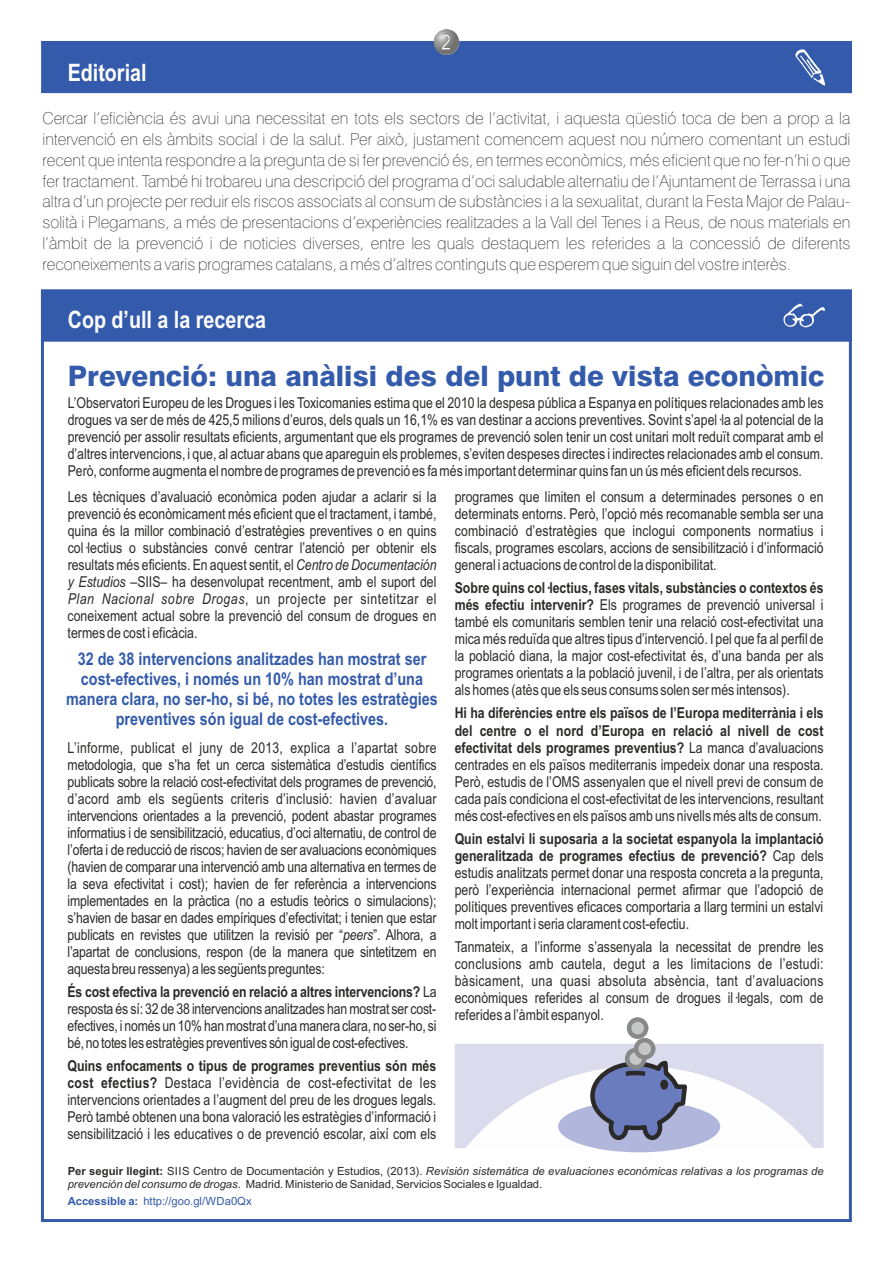
<style>
.page{position:relative;width:893px;height:1263px;background:#fff}
.page>*{position:absolute;margin:0;border:0;box-sizing:border-box;transform-origin:0 0}
.t1{font:800 28.2px "Swiss 721 BT";color:#345bab}
.t2{font:700 24px "Arial Narrow";color:#fefefe}
.t3{font:700 24px "Arial Narrow";color:#fff}
.t4{font:700 17.55px/20.1px "Arial Narrow";color:#345bab;text-align:center}
.t5{font:100 16.5px/20.7px "Swiss 721 BT";color:#2b2a29;text-align:justify}
.t6{font:15px/17px "Arial Narrow";color:#2b2a29;text-align:justify}
.t7{font:11.25px/12.6px "Arial";color:#2b2a29}
.t8{font:11.25px "Arial";color:#345bab}
.s1{font-style:italic}
.s2{font-weight:700}
</style>
<div class="page">
<div style="left:558px;top:1101px;width:162px;height:51px;background:#b1b6dc;border-radius:50%"></div>
<div style="left:41px;top:40px;width:811px;height:54px;background:#345bab"></div>
<svg style="left:795px;top:49px;width:30px;height:37px"></svg>
<svg style="left:434px;top:30px;width:25px;height:25px"></svg>
<div style="left:40px;top:289px;width:812px;height:54px;background:#345bab"></div>
<svg style="left:455px;top:1044px;width:369px;height:104px"></svg>
<svg style="left:660px;top:1080px;width:8px;height:9px"></svg>
<svg style="left:625px;top:1048px;width:21px;height:21px"></svg>
<div style="left:634px;top:1038px;width:21px;height:21px;background:#c5c6c6;border:4px solid #898989;border-radius:50%"></div>
<svg style="left:627px;top:1017px;width:21px;height:22px"></svg>
<h2 class="t3" style="left:68px;top:63px;width:80px">Editorial</h2>
<p class="t5" style="left:42px;top:110px;width:809px">Cercar l’eficiència és avui una necessitat en tots els sectors de l’activitat, i aquesta qüestió toca de ben a prop a la intervenció en els àmbits social i de la salut. Per això, justament comencem aquest nou número comentant un estudi recent que intenta respondre a la pregunta de si fer prevenció és, en termes econòmics, més eficient que no fer-n’hi o que fer tractament. També hi trobareu una descripció del programa d’oci saludable alternatiu de l’Ajuntament de Terrassa i una altra d’un projecte per reduir els riscos associats al consum de substàncies i a la sexualitat, durant la Festa Major de Palau&shy;solità i Plegamans, a més de presentacions d’experiències realitzades a la Vall del Tenes i a Reus, de nous materials en l’àmbit de la prevenció i de noticies diverses, entre les quals destaquem les referides a la concessió de diferents reconeixements a varis programes catalans, a més d’altres continguts que esperem que siguin del vostre interès.</p>
<h2 class="t2" style="left:68px;top:310px;width:200px">Cop d’ull a la recerca</h2>
<h1 class="t1" style="left:68px;top:364px;width:758px">Prevenció: una anàlisi des del punt de vista econòmic</h1>
<p class="t6" style="left:68px;top:396px;width:757px">L’Observatori Europeu de les Drogues i les Toxicomanies estima que el 2010 la despesa pública a Espanya en polítiques relacionades amb les drogues va ser de més de 425,5 milions d’euros, dels quals un 16,1% es van destinar a accions preventives. Sovint s’apel·la al potencial de la prevenció per assolir resultats eficients, argumentant que els programes de prevenció solen tenir un cost unitari molt reduït comparat amb el d’altres intervencions, i que, al actuar abans que apareguin els problemes, s’eviten despeses directes i indirectes relacionades amb el consum.<br>Però, conforme augmenta el nombre de programes de prevenció es fa més important determinar quins fan un ús més eficient dels recursos.</p>
<p class="t6" style="left:68px;top:490px;width:370px">Les tècniques d’avaluació econòmica poden ajudar a aclarir si la prevenció és econòmicament més eficient que el tractament, i també, quina és la millor combinació d’estratègies preventives o en quins col·lectius o substàncies convé centrar l’atenció per obtenir els resultats més eficients. En aquest sentit, el <span class="s1">Centro de Documentación y Estudios</span> –SIIS– ha desenvolupat recentment, amb el suport del <span class="s1">Plan Nacional sobre Drogas</span>, un projecte per sintetitzar el coneixement actual sobre la prevenció del consum de drogues en termes de cost i eficàcia.</p>
<p class="t4" style="left:66px;top:651px;width:373px">32 de 38 intervencions analitzades han mostrat ser cost-efectives, i només un 10% han mostrat d’una manera clara, no ser-ho, si bé, no totes les estratègies preventives són igual de cost-efectives.</p>
<p class="t6" style="left:67px;top:740px;width:371px">L’informe, publicat el juny de 2013, explica a l’apartat sobre metodologia, que s’ha fet un cerca sistemàtica d’estudis científics publicats sobre la relació cost-efectivitat dels programes de prevenció, d’acord amb els següents criteris d’inclusió: havien d’avaluar intervencions orientades a la prevenció, podent abastar programes informatius i de sensibilització, educatius, d’oci alternatiu, de control de l’oferta i de reducció de riscos; havien de ser avaluacions econòmiques (havien de comparar una intervenció amb una alternativa en termes de la seva efectivitat i cost); havien de fer referència a intervencions implementades en la pràctica (no a estudis teòrics o simulacions); s’havien de basar en dades empíriques d’efectivitat; i tenien que estar publicats en revistes que utilitzen la revisió per “<span class="s1">peers</span>”. Alhora, a l’apartat de conclusions, respon (de la manera que sintetitzem en aquestabreuressenya)ales següents preguntes:</p>
<p class="t6" style="left:67px;top:984px;width:371px"><span class="s2">És cost efectiva la prevenció en relació a altres intervencions?</span> La resposta és sí: 32 de 38 intervencions analitzades hanmostrat ser cost&shy;efectives, i només un 10%hanmostrat d’unamanera clara, no ser-ho, si bé,nototes les estratègies preventives sónigual decost-efectives.</p>
<p class="t6" style="left:67px;top:1058px;width:370px"><span class="s2">Quins enfocaments o tipus de programes preventius són més cost efectius?</span> Destaca l’evidència de cost-efectivitat de les intervencions orientades a l’augment del preu de les drogues legals.<br>Però també obtenen una bona valoració les estratègies d’informació i sensibilització i les educatives o de prevenció escolar, així com els</p>
<p class="t6" style="left:455px;top:490px;width:370px">programes que limiten el consum a determinades persones o en determinats entorns. Però, l’opció més recomanable sembla ser una combinació d’estratègies que inclogui components normatius i fiscals, programes escolars, accions de sensibilització i d’informació general i actuacions de control de la disponibilitat.</p>
<p class="t6" style="left:455px;top:581px;width:370px"><span class="s2">Sobre quins col·lectius, fases vitals, substàncies o contextos és més efectiu intervenir?</span> Els programes de prevenció universal i també els comunitaris semblen tenir una relació cost-efectivitat una mica més reduïda que altres tipus d’intervenció. I pel que fa al perfil de la població diana, la major cost-efectivitat és, d’una banda per als programes orientats a la població juvenil, i de l’altra, per als orientats als homes (atès que els seus consums solen ser més intensos).</p>
<p class="t6" style="left:455px;top:706px;width:370px"><span class="s2">Hi ha diferències entre els països de l’Europa mediterrània i els del centre o el nord d’Europa en relació al nivell de cost efectivitat dels programes preventius?</span> La manca d’avaluacions centrades en els països mediterranis impedeix donar una resposta.<br>Però, estudis de l’OMS assenyalen que el nivell previ de consum de cada país condiciona el cost-efectivitat de les intervencions, resultant més cost-efectives en els països amb uns nivells més alts de consum.</p>
<p class="t6" style="left:455px;top:831px;width:370px"><span class="s2">Quin estalvi li suposaria a la societat espanyola la implantació generalitzada de programes efectius de prevenció?</span> Cap dels estudis analitzats permet donar una resposta concreta a la pregunta, però l’experiència internacional permet afirmar que l’adopció de polítiques preventives eficaces comportaria a llarg termini un estalvi molt important i seria clarament cost-efectiu.</p>
<p class="t6" style="left:455px;top:939px;width:370px">Tanmateix, a l’informe s’assenyala la necessitat de prendre les conclusions amb cautela, degut a les limitacions de l’estudi: bàsicament, una quasi absoluta absència, tant d’avaluacions econòmiques referides al consum de drogues il·legals, com de referides a l’àmbit espanyol.</p>
<p class="t7" style="left:68px;top:1166px;width:757px"><span class="s2">Per seguir llegint:</span> SIIS Centro de Documentación y Estudios, (2013). <span class="s1">Revisión sistemática de evaluaciones económicas relativas a los programas de prevención del consumo de drogas</span>. Madrid. Ministerio de Sanidad, Servicios Sociales e Igualdad.</p>
<p class="t8" style="left:68px;top:1196px;width:186px"><span class="s2">Accessible a:</span> http://goo.gl/WDa0Qx</p>
</div>
